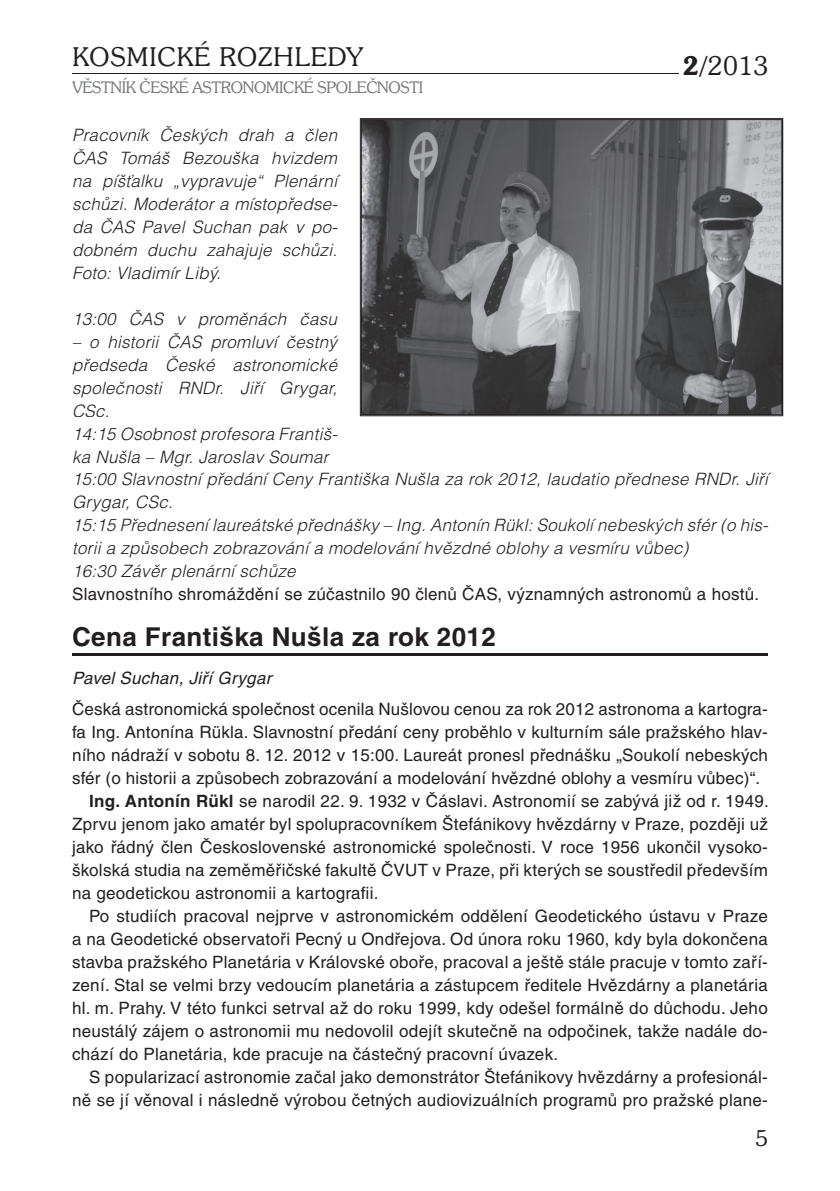
<style>
.page{position:relative;width:840px;height:1191px;background:#fff}
.page>*{position:absolute;margin:0;border:0;box-sizing:border-box;transform-origin:0 0}
.t1{font:700 26px "Helvetica CE";letter-spacing:.015em;color:#231f20}
.t2{font:300 26px "Souvenir IT Cby BTCE";letter-spacing:.04em;color:#231f20}
.t3{font:300 22px "Souvenir IT Cby BTCE";color:#231f20}
.t4{font:17px "Helvetica CE";letter-spacing:.015em;color:#231f20}
.t5{font:italic 300 17px/23px "Helvetica CE";letter-spacing:.015em;color:#231f20}
.t6{font:italic 17px "Helvetica CE";letter-spacing:.015em;color:#231f20}
.t7{font:300 16px "Souvenir IT Cby BTCE";letter-spacing:-.02em;color:#76787b}
.s1{font-weight:600}
.s2{font-weight:700}
</style>
<div class="page">
<hr style="left:72px;top:73px;width:606px;height:1px;background:#231f20">
<svg style="left:359px;top:118px;width:423px;height:298px;background:#707173"></svg>
<img style="left:360px;top:119px;width:421px;height:60px">
<img style="left:360px;top:178px;width:71px;height:237px">
<img style="left:711px;top:178px;width:70px;height:237px">
<img style="left:430px;top:356px;width:281px;height:59px">
<hr style="left:72px;top:653px;width:695px;height:2px;background:#231f20">
<h1 class="t2" style="left:72px;top:40px;width:292px">KOSMICKÉ ROZHLEDY</h1>
<p class="t7" style="left:72px;top:77px;width:352px">VĚSTNÍK ČESKÉ ASTRONOMICKÉ SPOLEČNOSTI</p>
<p class="t5" style="left:72px;top:123px;width:267px;text-align:justify">Pracovník Českých drah a člen ČAS Tomáš Bezouška hvizdem na píšťalku „vypravuje“ Plenární schůzi. Moderátor a místopředse&shy;da ČAS Pavel Suchan pak v po&shy;dobném duchu zahajuje schůzi.<br>Foto: Vladimír Libý.</p>
<h1 class="t2" style="left:682px;top:48px;width:87px"><span class="s1">2/</span>2013</h1>
<p class="t5" style="left:72px;top:307px;width:266px">13:00 ČAS v proměnách času</p>
<p class="t5" style="left:72px;top:330px;width:697px">– o historii ČAS promluví čestný<br>předseda České astronomické<br>společnosti RNDr. Jiří Grygar,<br>CSc.<br>14:15 Osobnost profesora Františ-<br>ka Nušla – Mgr. Jaroslav Soumar<br>15:00 Slavnostní předání Ceny Františka Nušla za rok 2012, laudatio přednese RNDr. Jiří Grygar, CSc.<br>15:15 Přednesení laureátské přednášky – Ing. Antonín Rükl: Soukolí nebeských sfér (o his&shy;torii a způsobech zobrazování a modelování hvězdné oblohy a vesmíru vůbec)<br>16:30 Závěr plenární schůze</p>
<p class="t4" style="left:72px;top:584px;width:688px">Slavnostního shromáždění se zúčastnilo 90 členů ČAS, významných astronomů a hostů.</p>
<h1 class="t1" style="left:72px;top:621px;width:425px">Cena Františka Nušla za rok 2012</h1>
<p class="t6" style="left:72px;top:668px;width:201px">Pavel Suchan, Jiří Grygar</p>
<p class="t4" style="left:72px;top:699px;width:697px">Česká astronomická společnost ocenila Nušlovou cenou za rok 2012 astronoma a kartogra-</p>
<p class="t4" style="left:72px;top:722px;width:697px">fa Ing. Antonína Rükla. Slavnostní předání ceny proběhlo v kulturním sále pražského hlav-</p>
<p class="t4" style="left:72px;top:745px;width:697px">ního nádraží v sobotu 8. 12. 2012 v 15:00. Laureát pronesl přednášku „Soukolí nebeských</p>
<p class="t4" style="left:72px;top:768px;width:689px">sfér (o historii a způsobech zobrazování a modelování hvězdné oblohy a vesmíru vůbec)“.</p>
<p class="t4" style="left:89px;top:791px;width:681px"><span class="s2">Ing. Antonín Rükl</span> se narodil 22. 9. 1932 v Čáslavi. Astronomií se zabývá již od r. 1949.</p>
<p class="t4" style="left:72px;top:814px;width:697px">Zprvu jenom jako amatér byl spolupracovníkem Štefánikovy hvězdárny v Praze, později už</p>
<p class="t4" style="left:72px;top:837px;width:697px">jako řádný člen Československé astronomické společnosti. V roce 1956 ukončil vysoko-</p>
<p class="t4" style="left:72px;top:860px;width:697px">školská studia na zeměměřičské fakultě ČVUT v Praze, při kterých se soustředil především</p>
<p class="t4" style="left:72px;top:883px;width:308px">na geodetickou astronomii a kartografii.</p>
<p class="t4" style="left:89px;top:906px;width:679px">Po studiích pracoval nejprve v astronomickém oddělení Geodetického ústavu v Praze</p>
<p class="t4" style="left:72px;top:929px;width:697px">a na Geodetické observatoři Pecný u Ondřejova. Od února roku 1960, kdy byla dokončena</p>
<p class="t4" style="left:72px;top:952px;width:697px">stavba pražského Planetária v Královské oboře, pracoval a ještě stále pracuje v tomto zaří-</p>
<p class="t4" style="left:72px;top:975px;width:696px">zení. Stal se velmi brzy vedoucím planetária a zástupcem ředitele Hvězdárny a planetária</p>
<p class="t4" style="left:72px;top:998px;width:696px">hl. m. Prahy. V této funkci setrval až do roku 1999, kdy odešel formálně do důchodu. Jeho</p>
<p class="t4" style="left:72px;top:1021px;width:696px">neustálý zájem o astronomii mu nedovolil odejít skutečně na odpočinek, takže nadále do-</p>
<p class="t4" style="left:72px;top:1043px;width:487px">chází do Planetária, kde pracuje na částečný pracovní úvazek.</p>
<p class="t4" style="left:89px;top:1066px;width:679px">S popularizací astronomie začal jako demonstrátor Štefánikovy hvězdárny a profesionál-</p>
<p class="t4" style="left:72px;top:1089px;width:697px">ně se jí věnoval i následně výrobou četných audiovizuálních programů pro pražské plane-</p>
<p class="t3" style="left:755px;top:1124px;width:14px">5</p>
</div>
